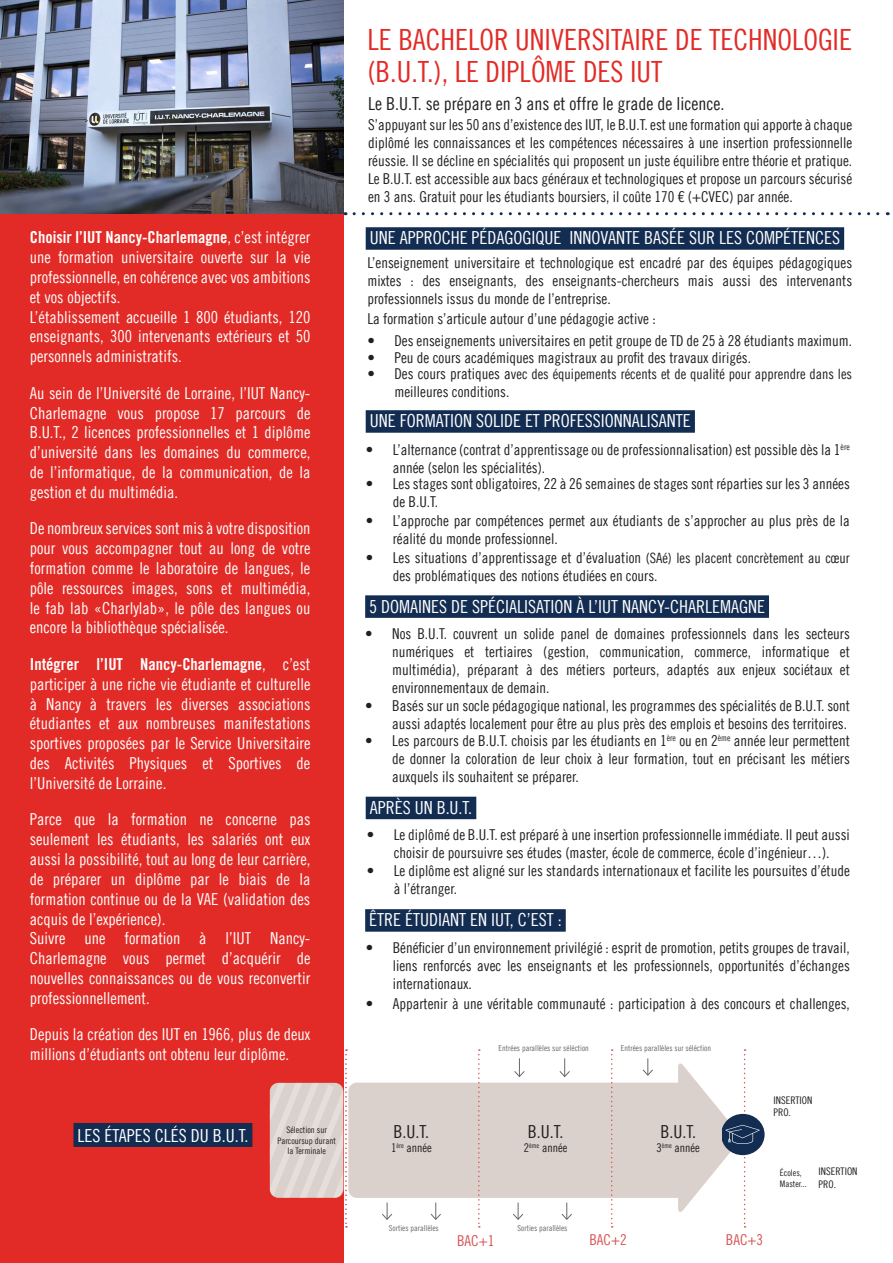
<style>
.page{position:relative;width:893px;height:1263px;background:#fff}
.page>*{position:absolute;margin:0;border:0;box-sizing:border-box;transform-origin:0 0}
.t1{font:29.25px "Trade Gothic LT Cond Eighteen";color:#e22b26}
.t2{font:18px "Trade Gothic LT Cond Eighteen";color:#fff}
.t3{font:18px "Trade Gothic LT Cond Eighteen";color:#231f20}
.t4{font:16.5px/19.8px "Trade Gothic LT Cond Eighteen";color:#fff;text-align:justify}
.t5{font:15px/18px "Trade Gothic LT Cond Eighteen";color:#231f20;text-align:justify}
.t6{font:15px "Trade Gothic LT Cond Eighteen";color:#d65454}
.t7{font:14.25px "Trade Gothic LT Cond Eighteen";color:#231f20}
.t8{font:12px "Trade Gothic LT Cond Eighteen";color:#231f20}
.t9{font:10.5px "Trade Gothic LT Cond Eighteen";color:#231f20}
.t10{font:9px/10.8px "Trade Gothic LT Cond Eighteen";color:#231f20;text-align:center}
.t11{font:8.25px "Trade Gothic LT Cond Eighteen";color:#666969}
.s1{font-family:"Trade Gothic LT Std Bd Cn 20"}
.s2{font-size:15px}
.s3{font-size:14.25px}
</style>
<div class="page">
<div style="left:0;top:0;width:344px;height:1263px;background:#e22b26"></div>
<div style="left:366px;top:227px;width:478px;height:23px;background:#132d52"></div>
<div style="left:366px;top:410px;width:329px;height:23px;background:#132d52"></div>
<div style="left:348px;top:1083px;width:347px;height:115px;background:#dbd1cc;border-radius:9px"></div>
<svg style="left:478px;top:1049px;width:2px;height:178px"></svg>
<svg style="left:611px;top:1049px;width:2px;height:178px"></svg>
<svg style="left:270px;top:1049px;width:77px;height:178px"></svg>
<svg style="left:559px;top:1058px;width:11px;height:19px"></svg>
<svg style="left:430px;top:1202px;width:11px;height:18px"></svg>
<svg style="left:382px;top:1202px;width:11px;height:18px"></svg>
<svg style="left:561px;top:1202px;width:11px;height:18px"></svg>
<svg style="left:513px;top:1202px;width:11px;height:18px"></svg>
<svg style="left:678px;top:1049px;width:87px;height:178px"></svg>
<div style="left:74px;top:1123px;width:178px;height:24px;background:#132d52"></div>
<div style="left:365px;top:595px;width:404px;height:23px;background:#132d52"></div>
<div style="left:366px;top:797px;width:110px;height:22px;background:#132d52"></div>
<div style="left:365px;top:909px;width:201px;height:23px;background:#132d52"></div>
<img style="left:0;top:0;width:344px;height:214px">
<svg style="left:354px;top:212px;width:534px;height:3px"></svg>
<svg style="left:642px;top:1058px;width:11px;height:18px"></svg>
<svg style="left:514px;top:1058px;width:11px;height:19px"></svg>
<p class="t4" style="left:30px;top:227px;width:282px"><span class="s1">Choisir l’IUT Nancy-Charlemagne</span>, c’est intégrer une formation universitaire ouverte sur la vie professionnelle, en cohérence avec vos ambitions et vos objectifs.</p>
<p class="t4" style="left:30px;top:307px;width:282px">L’établissement accueille 1 800 étudiants, 120 enseignants, 300 intervenants extérieurs et 50 personnels administratifs.</p>
<p class="t4" style="left:30px;top:383px;width:282px">Au sein de l’Université de Lorraine, l’IUT Nancy-Charlemagne vous propose 17 parcours de B.U.T., 2 licences professionnelles et 1 diplôme d’université dans les domaines du commerce, de l’informatique, de la communication, de la gestion et du multimédia.</p>
<p class="t4" style="left:30px;top:518px;width:282px">De nombreux services sont mis à votre disposition pour vous accompagner tout au long de votre formation comme le laboratoire de langues, le pôle ressources images, sons et multimédia, le fab lab «Charlylab», le pôle des langues ou encore la bibliothèque spécialisée.</p>
<p class="t4" style="left:30px;top:654px;width:282px"><span class="s1">Intégrer l’IUT Nancy-Charlemagne</span>, c’est participer à une riche vie étudiante et culturelle à Nancy à travers les diverses associations étudiantes et aux nombreuses manifestations sportives proposées par le Service Universitaire des Activités Physiques et Sportives de l’Université de Lorraine.</p>
<p class="t4" style="left:30px;top:809px;width:282px">Parce que la formation ne concerne pas seulement les étudiants, les salariés ont eux aussi la possibilité, tout au long de leur carrière, de préparer un diplôme par le biais de la formation continue ou de la VAE (validation des acquis de l’expérience).</p>
<p class="t4" style="left:30px;top:928px;width:282px">Suivre une formation à l’IUT Nancy-Charlemagne vous permet d’acquérir de nouvelles connaissances ou de vous reconvertir professionnellement.</p>
<p class="t4" style="left:30px;top:1024px;width:282px">Depuis la création des IUT en 1966, plus de deux millions d’étudiants ont obtenu leur diplôme.</p>
<p class="t2" style="left:78px;top:1125px;width:172px">LES ÉTAPES CLÉS DU B.U.T.</p>
<p class="t10" style="left:277px;top:1124px;width:60px">Sélection sur<br>Parcoursup durant la Terminale</p>
<p class="t1" style="left:367px;top:22px;width:486px">LE BACHELOR UNIVERSITAIRE DE TECHNOLOGIE</p>
<p class="t1" style="left:367px;top:54px;width:297px">(B.U.T.), LE DIPLÔME DES IUT</p>
<p class="t3" style="left:368px;top:93px;width:358px">Le B.U.T. se prépare en 3 ans et offre le grade de licence.</p>
<p class="t5" style="left:368px;top:116px;width:486px">S’appuyant sur les 50 ans d’existence des IUT, le B.U.T. est une formation qui apporte à chaque diplômé les connaissances et les compétences nécessaires à une insertion professionnelle réussie. Il se décline en spécialités qui proposent un juste équilibre entre théorie et pratique.<br>Le B.U.T. est accessible aux bacs généraux et technologiques et propose un parcours sécurisé en 3 ans. Gratuit pour les étudiants boursiers, il coûte 170 € (+CVEC) par année.</p>
<p class="t2" style="left:370px;top:227px;width:472px">UNE APPROCHE PÉDAGOGIQUE INNOVANTE BASÉE SUR LES COMPÉTENCES</p>
<p class="t5" style="left:367px;top:254px;width:486px">L’enseignement universitaire et technologique est encadré par des équipes pédagogiques mixtes : des enseignants, des enseignants-chercheurs mais aussi des intervenants professionnels issus du monde de l’entreprise.</p>
<p class="t5" style="left:367px;top:309px;width:290px">La formation s’articule autour d’une pédagogie active :</p>
<p class="t5" style="left:367px;top:331px;width:486px">• Des enseignements universitaires en petit groupe de TD de 25 à 28 étudiants maximum.</p>
<p class="t5" style="left:367px;top:349px;width:385px">• Peu de cours académiques magistraux au profit des travaux dirigés.</p>
<p class="t7" style="left:367px;top:366px;width:486px"><span class="s2">• Des cours pratiques a</span>vec des équipements récents et de qualité pour apprendre dans les</p>
<p class="t5" style="left:394px;top:383px;width:116px">meilleures conditions.</p>
<p class="t2" style="left:370px;top:410px;width:323px">UNE FORMATION SOLIDE ET PROFESSIONNALISANTE</p>
<p class="t5" style="left:393px;top:440px;width:459px;text-indent:-27px">• L’alternance (contrat d’apprentissage ou de professionnalisation) est possible dès la 1<sup>ère </sup>année (selon les spécialités).</p>
<p class="t5" style="left:393px;top:474px;width:459px;text-indent:-27px">• Les stages sont obligatoires, 22 à 26 semaines de stages sont réparties sur les 3 années de B.U.T.</p>
<p class="t5" style="left:393px;top:511px;width:459px;text-indent:-27px">• L’approche par compétences permet aux étudiants de s’approcher au plus près de la réalité du monde professionnel.</p>
<p class="t5" style="left:393px;top:548px;width:459px;text-indent:-27px">• Les situations d’apprentissage et d’évaluation <span class="s3">(SAé) les placent concrètement au cœur </span>des problématiques des notions étudiées en cours.</p>
<p class="t2" style="left:369px;top:595px;width:397px">5 DOMAINES DE SPÉCIALISATION À L’IUT NANCY-CHARLEMAGNE</p>
<p class="t5" style="left:392px;top:625px;width:459px;text-indent:-27px">• Nos B.U.T. couvrent un solide panel de domaines professionnels dans les secteurs numériques et tertiaires (gestion, communication, commerce, informatique et multimédia), préparant à des métiers porteurs, adaptés aux enjeux sociétaux et environnementaux de demain.</p>
<p class="t5" style="left:365px;top:696px;width:486px;text-align:right">• Basés sur un socle pédagogique national, les programmes des spécialités de B.U.T. sont aussi adaptés localement pour être au plus près des emplois et besoins des territoires.</p>
<p class="t5" style="left:392px;top:732px;width:459px;text-indent:-27px">• Les parcours de B.U.T. choisis par les étudiants en 1<sup>ère</sup> ou en 2<sup>ème</sup> année leur permettent de donner la coloration de leur choix à leur formation, tout en précisant les métiers auxquels ils souhaitent se préparer.</p>
<p class="t2" style="left:370px;top:797px;width:104px">APRÈS UN B.U.T.</p>
<p class="t5" style="left:367px;top:825px;width:485px;text-align:center">• Le diplômé de B.U.T. est préparé à une insertion professionnelle immédiate. Il peut aussi choisir de poursuivre ses études (master, école de commerce, école d’ingénieur…).</p>
<p class="t5" style="left:394px;top:861px;width:458px;text-indent:-27px">• Le diplôme est aligné sur les standards internationaux et facilite les poursuites d’étude à l’étranger.</p>
<p class="t2" style="left:369px;top:909px;width:194px">ÊTRE ÉTUDIANT EN IUT, C’EST :</p>
<p class="t5" style="left:393px;top:938px;width:459px;text-indent:-27px">• Bénéficier d’un environnement privilégié : esprit de promotion, petits groupes de travail, liens renforcés avec les enseignants et les professionnels, opportunités d’échanges internationaux.</p>
<p class="t5" style="left:366px;top:995px;width:486px">• Appartenir à une véritable communauté : participation à des concours et challenges,</p>
<p class="t11" style="left:499px;top:1043px;width:92px">Entrées parallèles sur séléction</p>
<p class="t11" style="left:621px;top:1043px;width:92px">Entrées parallèles sur séléction</p>
<p class="t3" style="left:393px;top:1121px;width:37px">B.U.T.</p>
<p class="t8" style="left:391px;top:1141px;width:42px">1<sup>ère</sup> année</p>
<p class="t3" style="left:528px;top:1121px;width:37px">B.U.T.</p>
<p class="t8" style="left:524px;top:1141px;width:45px">2<sup>ème</sup> année</p>
<p class="t3" style="left:660px;top:1121px;width:37px">B.U.T.</p>
<p class="t8" style="left:656px;top:1141px;width:45px">3<sup>ème</sup> année</p>
<p class="t9" style="left:773px;top:1093px;width:40px">INSERTION</p>
<p class="t9" style="left:773px;top:1106px;width:19px">PRO.</p>
<p class="t10" style="left:780px;top:1167px;width:29px;text-align:left">Écoles,<br>Master...</p>
<p class="t9" style="left:819px;top:1165px;width:40px">INSERTION</p>
<p class="t9" style="left:819px;top:1178px;width:19px">PRO.</p>
<p class="t11" style="left:389px;top:1223px;width:51px">Sorties parallèles</p>
<p class="t11" style="left:518px;top:1223px;width:51px">Sorties parallèles</p>
<p class="t6" style="left:457px;top:1231px;width:39px">BAC+1</p>
<p class="t6" style="left:589px;top:1231px;width:39px">BAC+2</p>
<p class="t6" style="left:726px;top:1231px;width:39px">BAC+3</p>
</div>
